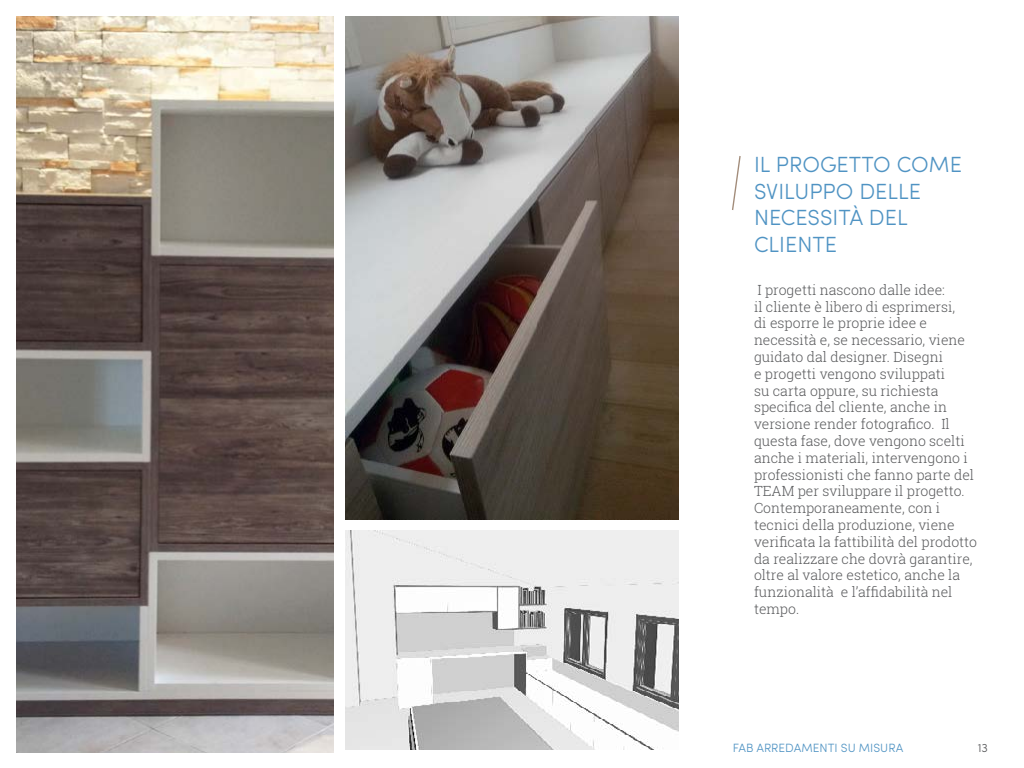
<style>
.page{position:relative;width:1024px;height:768px;background:#fff}
.page>*{position:absolute;margin:0;border:0;box-sizing:border-box;transform-origin:0 0}
.t1{font:300 22px/26.4px "Sofia Pro";color:#4f93c3}
.t2{font:300 14px/16.8px "Roboto Slab";color:#58595b}
.t3{font:300 12px "Sofia Pro";color:#4f93c3}
.t4{font:300 12px "Sofia Pro";color:#58595b}
</style>
<div class="page">
<svg style="left:732px;top:156px;width:9px;height:54px"></svg>
<img style="left:345px;top:16px;width:334px;height:504px">
<img style="left:345px;top:530px;width:334px;height:220px">
<img style="left:16px;top:16px;width:317px;height:737px">
<h1 class="t1" style="left:754px;top:150px;width:206px">IL PROGETTO COME<br>SVILUPPO DELLE<br>NECESSITÀ DEL<br>CLIENTE</h1>
<p class="t2" style="left:754px;top:281px;width:224px">I progetti nascono dalle idee:<br>il cliente è libero di esprimersi,<br>di esporre le proprie idee e necessità e, se necessario, viene guidato dal designer. Disegni<br>e progetti vengono sviluppati<br>su carta oppure, su richiesta specifica del cliente, anche in versione render fotografico. Il questa fase, dove vengono scelti anche i materiali, intervengono i professionisti che fanno parte del<br>TEAM per sviluppare il progetto.<br>Contemporaneamente, con i tecnici della produzione, viene verificata la fattibilità del prodotto da realizzare che dovrà garantire, oltre al valore estetico, anche la funzionalità e l’affidabilità nel tempo.</p>
<p class="t3" style="left:733px;top:739px;width:172px">FAB ARREDAMENTI SU MISURA</p>
<p class="t4" style="left:978px;top:739px;width:12px">13</p>
</div>
